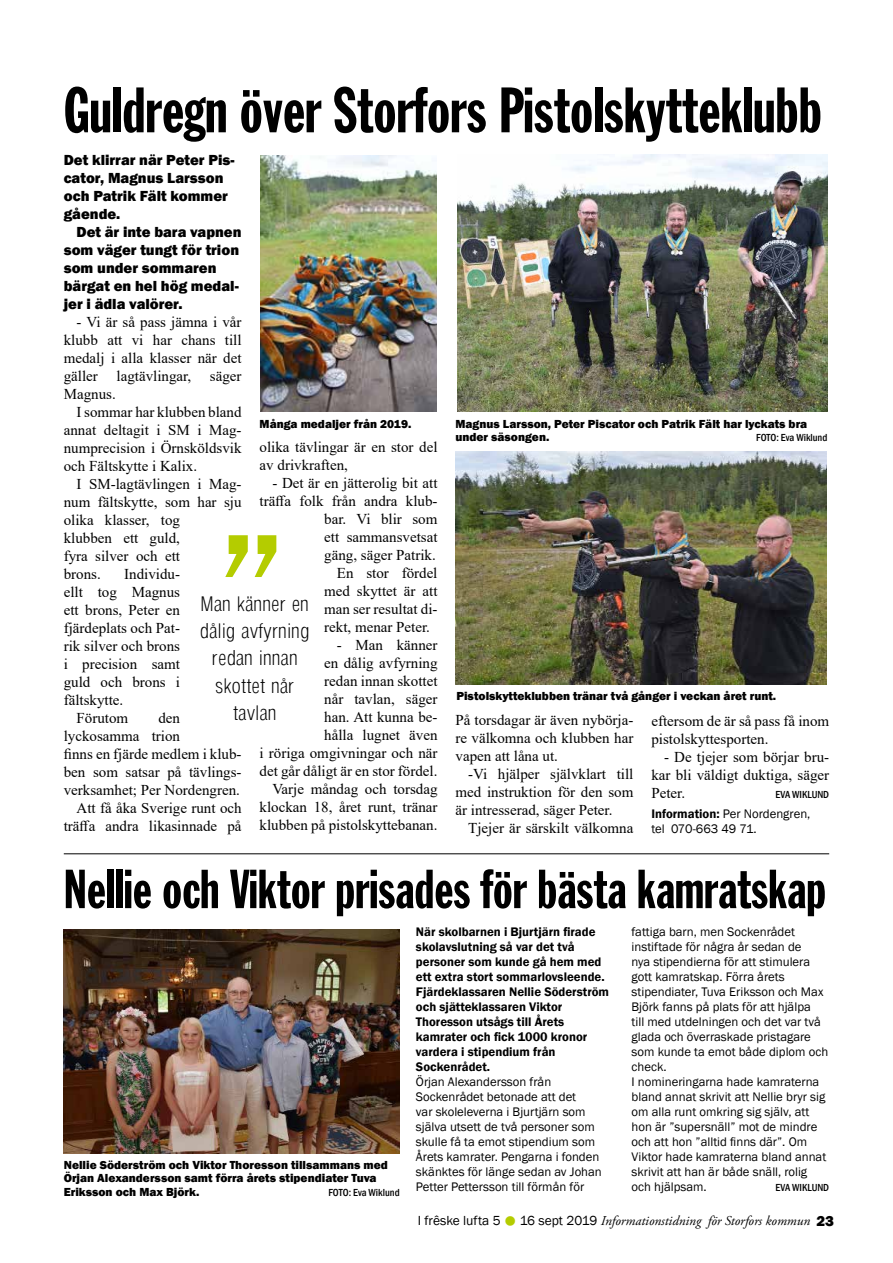
<style>
.page{position:relative;width:893px;height:1263px;background:#fff}
.page>*{position:absolute;margin:0;border:0;box-sizing:border-box;transform-origin:0 0}
.t1{font:195.75px "Franklin Gothic";color:#b4cc00}
.t2{font:63px "Franklin Gothic Extra Cond";color:#000}
.t3{font:54px "Franklin Gothic Extra Cond";color:#000}
.t4{font:300 condensed 19.5px/27px "Arena";color:#000;text-align:center}
.t5{font:15px/18px "Times New Roman";color:#000;text-align:justify}
.t6{font:800 15px/18px "Franklin Gothic";color:#000}
.t7{font:italic 13.5px "Adobe Garamond Pro";color:#000}
.t8{font:12.75px/15px "Franklin Gothic";color:#000}
.t9{font:600 12.75px/15px "Franklin Gothic";color:#000}
.t10{font:800 12px/13.5px "Franklin Gothic";color:#000}
.t11{font:500 condensed 10.5px "Franklin Gothic";color:#000}
.s1{font-weight:600}
.s2{font-family:"Franklin Gothic";font-style:normal}
.s3{color:#b4cc00}
.s4{font-family:"Franklin Gothic";font-weight:800;font-style:normal;font-size:15px}
</style>
<div class="page">
<img style="left:64px;top:929px;width:336px;height:225px">
<hr style="left:64px;top:853px;width:765px;height:1px;background:#000">
<img style="left:457px;top:155px;width:370px;height:257px">
<img style="left:455px;top:451px;width:372px;height:234px">
<img style="left:260px;top:155px;width:177px;height:257px">
<h2 class="t2" style="left:64px;top:76px;width:760px">Guldregn över Storfors Pistolskytteklubb</h2>
<p class="t6" style="left:64px;top:151px;width:172px">Det klirrar när Peter Pis&shy;cator, Magnus Larsson och Patrik Fält kommer gående.</p>
<p class="t6" style="left:64px;top:223px;width:179px;text-indent:13px">Det är inte bara vapnen som väger tungt för trion som under sommaren bärgat en hel hög medal&shy;jer i ädla valörer.</p>
<p class="t5" style="left:64px;top:312px;width:179px;text-indent:13px">- Vi är så pass jämna i vår klubb att vi har chans till medalj i alla klasser när det gäller lagtävlingar, säger Magnus.</p>
<p class="t5" style="left:64px;top:402px;width:179px;text-indent:13px">I sommar har klubben bland annat deltagit i SM i Mag&shy;numprecision i Örnsköldsvik och Fältskytte i Kalix.</p>
<p class="t5" style="left:64px;top:474px;width:179px;text-align:left;text-indent:13px">I SM-lagtävlingen i Mag&shy;num fältskytte, som har sju olika klasser, tog<br>klubben ett guld,<br>fyra silver och ett<br>brons.</p>
<p class="t10" style="left:260px;top:417px;width:153px">Många medaljer från 2019.</p>
<p class="t5" style="left:260px;top:438px;width:179px">olika tävlingar är en stor del av drivkraften,</p>
<p class="t5" style="left:272px;top:474px;width:167px">- Det är en jätterolig bit att</p>
<p class="t5" style="left:260px;top:492px;width:179px">träffa folk från andra klub-</p>
<p class="t5" style="left:324px;top:510px;width:115px">bar. Vi blir som</p>
<p class="t5" style="left:324px;top:528px;width:115px">ett sammansvetsat</p>
<p class="t5" style="left:324px;top:546px;width:113px">gäng, säger Patrik.</p>
<p class="t5" style="left:337px;top:564px;width:102px">En stor fördel</p>
<p class="t5" style="left:324px;top:582px;width:115px">med skyttet är att</p>
<p class="t5" style="left:324px;top:600px;width:115px">man ser resultat di-</p>
<p class="t5" style="left:324px;top:618px;width:107px">rekt, menar Peter.</p>
<p class="t5" style="left:260px;top:636px;width:179px;text-align:right">- Man känner<br>en dålig avfyrning<br>redan innan skottet<br>når tavlan, säger<br>han. Att kunna be-<br>hålla lugnet även<br>i röriga omgivningar och när det går dåligt är en stor fördel.<br>Varje måndag och torsdag klockan 18, året runt, tränar klubben på pistolskyttebanan.</p>
<h1 class="t1" style="left:212px;top:479px;width:80px">”</h1>
<p class="t5" style="left:124px;top:564px;width:57px">Individu-</p>
<p class="t5" style="left:64px;top:582px;width:118px">ellt tog Magnus</p>
<p class="t5" style="left:64px;top:600px;width:118px">ett brons, Peter en</p>
<p class="t5" style="left:64px;top:618px;width:118px">fjärdeplats och Pat-</p>
<p class="t5" style="left:64px;top:636px;width:118px">rik silver och brons</p>
<p class="t5" style="left:64px;top:654px;width:118px">i precision samt</p>
<p class="t5" style="left:64px;top:672px;width:118px">guld och brons i</p>
<p class="t5" style="left:64px;top:690px;width:61px">fältskytte.</p>
<p class="t5" style="left:77px;top:708px;width:53px">Förutom</p>
<p class="t5" style="left:158px;top:708px;width:23px">den</p>
<p class="t5" style="left:64px;top:726px;width:118px">lyckosamma trion</p>
<p class="t5" style="left:64px;top:744px;width:179px">finns en fjärde medlem i klub-</p>
<p class="t5" style="left:64px;top:762px;width:179px">ben som satsar på tävlings-</p>
<p class="t5" style="left:64px;top:780px;width:178px">verksamhet; Per Nordengren.</p>
<p class="t5" style="left:77px;top:798px;width:167px">Att få åka Sverige runt och</p>
<p class="t5" style="left:64px;top:816px;width:179px">träffa andra likasinnade på</p>
<h3 class="t4" style="left:200px;top:591px;width:111px">Man känner en dålig avfyrning redan innan skottet når tavlan</h3>
<p class="t10" style="left:455px;top:417px;width:353px">Magnus Larsson, Peter Piscator och Patrik Fält har lyckats bra under säsongen.</p>
<p class="t11" style="left:756px;top:431px;width:73px">FOTO: Eva Wiklund</p>
<p class="t10" style="left:456px;top:689px;width:321px">Pistolskytteklubben tränar två gånger i veckan året runt.</p>
<p class="t5" style="left:455px;top:711px;width:179px">På torsdagar är även nybörja&shy;re välkomna och klubben har vapen att låna ut.</p>
<p class="t5" style="left:455px;top:765px;width:179px;text-indent:13px">-Vi hjälper självklart till med instruktion för den som är intresserad, säger Peter.</p>
<p class="t5" style="left:468px;top:819px;width:167px">Tjejer är särskilt välkomna</p>
<p class="t5" style="left:651px;top:711px;width:179px">eftersom de är så pass få inom pistolskyttesporten.</p>
<p class="t5" style="left:651px;top:747px;width:179px;text-indent:13px">- De tjejer som börjar bru&shy;kar bli väldigt duktiga, säger Peter.</p>
<p class="t11" style="left:776px;top:787px;width:55px">EVA WIKLUND</p>
<p class="t8" style="left:651px;top:807px;width:161px"><span class="s1">Information:</span> Per Nordengren, tel 070-663 49 71.</p>
<h3 class="t3" style="left:64px;top:860px;width:764px">Nellie och Viktor prisades för bästa kamratskap</h3>
<p class="t10" style="left:64px;top:1158px;width:326px">Nellie Söderström och Viktor Thoresson tillsammans med<br>Örjan Alexandersson samt förra årets stipendiater Tuva<br>Eriksson och Max Björk.</p>
<p class="t11" style="left:328px;top:1185px;width:73px">FOTO: Eva Wiklund</p>
<p class="t9" style="left:416px;top:924px;width:195px">När skolbarnen i Bjurtjärn firade skolavslutning så var det två personer som kunde gå hem med ett extra stort sommarlovsleende.<br>Fjärdeklassaren Nellie Söderström och sjätteklassaren Viktor<br>Thoresson utsågs till Årets kamrater och fick 1000 kronor vardera i stipendium från<br>Sockenrådet.</p>
<p class="t8" style="left:416px;top:1074px;width:187px">Örjan Alexandersson från<br>Sockenrådet betonade att det<br>var skoleleverna i Bjurtjärn som själva utsett de två personer som skulle få ta emot stipendium som<br>Årets kamrater. Pengarna i fonden skänktes för länge sedan av Johan<br>Petter Pettersson till förmån för</p>
<p class="t8" style="left:632px;top:924px;width:198px">fattiga barn, men Sockenrådet instiftade för några år sedan de<br>nya stipendierna för att stimulera gott kamratskap. Förra årets stipendiater, Tuva Eriksson och Max<br>Björk fanns på plats för att hjälpa<br>till med utdelningen och det var två glada och överraskade pristagare som kunde ta emot både diplom och check.<br>I nomineringarna hade kamraterna bland annat skrivit att Nellie bryr sig om alla runt omkring sig själv, att hon är ”supersnäll” mot de mindre och att hon ”alltid finns där”. Om<br>Viktor hade kamraterna bland annat skrivit att han är både snäll, rolig och hjälpsam.</p>
<p class="t11" style="left:776px;top:1181px;width:55px">EVA WIKLUND</p>
<p class="t7" style="left:418px;top:1213px;width:418px"><span class="s2">I frêske lufta 5</span> <span class="s3">●</span> <span class="s2">16 sept 2019</span> Informationstidning för Storfors kommun <span class="s4">23</span></p>
</div>
